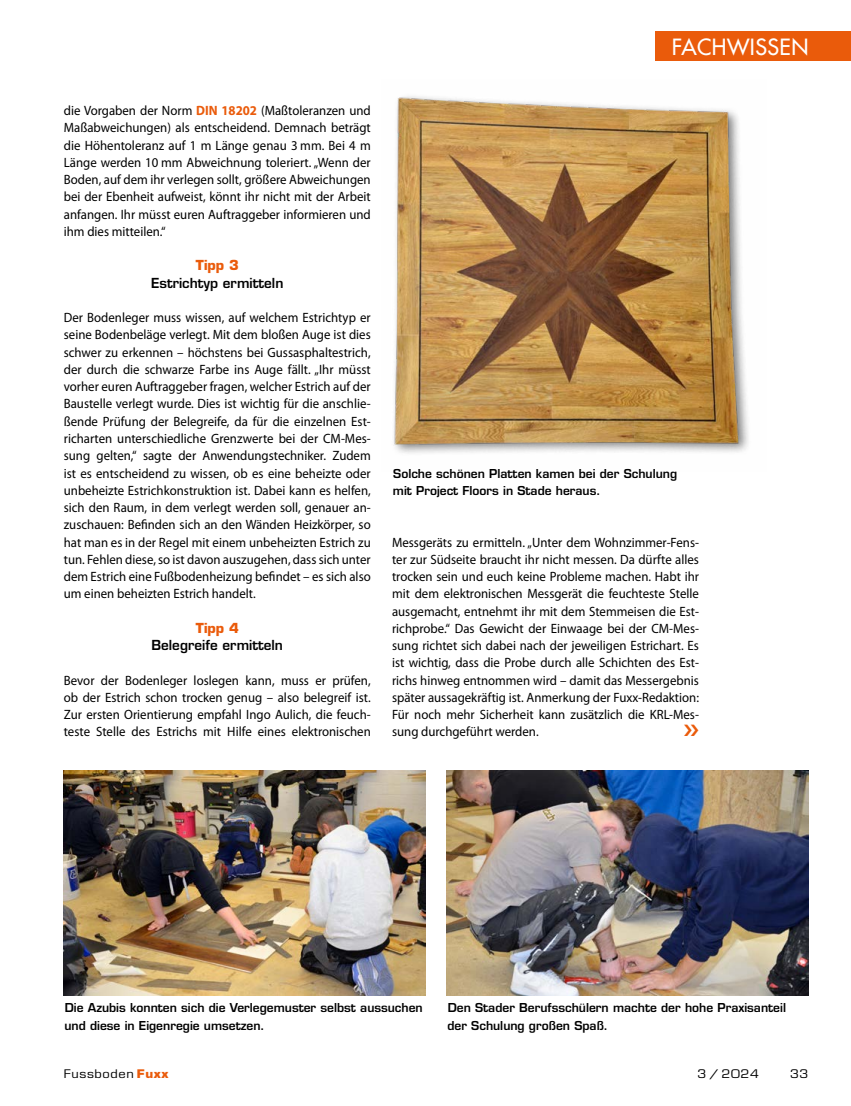
<style>
.page{position:relative;width:851px;height:1106px;background:#fff}
.page>*{position:absolute;margin:0;border:0;box-sizing:border-box;transform-origin:0 0}
.t1{font:500 21.75px "Futura Std";letter-spacing:.02em;color:#fff}
.t2{font:13.5px/17.2px "Myriad Pro";color:#000;text-align:justify;scale:.95 1}
.t3{font:600 13.5px "Eurostile LT Std";color:#000}
.t4{font:700 13.5px "Eurostile LT Std";color:#ea5b0b}
.t5{font:600 12px/17.2px "Eurostile LT Std";color:#000}
.t6{font:11.55px "Eurostile LT Std";letter-spacing:.05em;color:#000;scale:1.11 1}
.s1{font-weight:700;color:#ea5b0b}
</style>
<div class="page">
<div style="left:655px;top:31px;width:195px;height:30px;background:#ea5b0b"></div>
<img style="left:64px;top:771px;width:361px;height:224px">
<img style="left:446px;top:771px;width:362px;height:224px">
<img style="left:393px;top:96px;width:355px;height:358px">
<p class="t2" style="left:64px;top:102px;width:324px">die Vorgaben der Norm <span class="s1">DIN 18202</span> (Maßtoleranzen und Maßabweichungen) als entscheidend. Demnach beträgt die Höhentoleranz auf 1 m Länge genau 3 mm. Bei 4 m Länge werden 10 mm Abweichnung toleriert. „Wenn der Boden, auf dem ihr verlegen sollt, größere Abweichungen bei der Ebenheit aufweist, könnt ihr nicht mit der Arbeit anfangen. Ihr müsst euren Auftraggeber informieren und ihm dies mitteilen.“</p>
<p class="t4" style="left:196px;top:257px;width:45px">Tipp 3</p>
<p class="t3" style="left:151px;top:274px;width:134px">Estrichtyp ermitteln</p>
<p class="t2" style="left:64px;top:309px;width:324px">Der Bodenleger muss wissen, auf welchem Estrichtyp er seine Bodenbeläge verlegt. Mit dem bloßen Auge ist dies schwer zu erkennen – höchstens bei Gussasphaltestrich, der durch die schwarze Farbe ins Auge fällt. „Ihr müsst vorher euren Auftraggeber fragen, welcher Estrich auf der Baustelle verlegt wurde. Dies ist wichtig für die anschlie&shy;ßende Prüfung der Belegreife, da für die einzelnen Est&shy;richarten unterschiedliche Grenzwerte bei der CM-Mes&shy;sung gelten,“ sagte der Anwendungstechniker. Zudem ist es entscheidend zu wissen, ob es eine beheizte oder unbeheizte Estrichkonstruktion ist. Dabei kann es helfen, sich den Raum, in dem verlegt werden soll, genauer an&shy;zuschauen: Befinden sich an den Wänden Heizkörper, so hat man es in der Regel mit einem unbeheizten Estrich zu tun. Fehlen diese, so ist davon auszugehen, dass sich unter dem Estrich eine Fußbodenheizung befindet – es sich also um einen beheizten Estrich handelt.</p>
<p class="t4" style="left:196px;top:619px;width:45px">Tipp 4</p>
<p class="t3" style="left:151px;top:636px;width:133px">Belegreife ermitteln</p>
<p class="t2" style="left:64px;top:671px;width:324px">Bevor der Bodenleger loslegen kann, muss er prüfen, ob der Estrich schon trocken genug – also belegreif ist.<br>Zur ersten Orientierung empfahl Ingo Aulich, die feuch&shy;teste Stelle des Estrichs mit Hilfe eines elektronischen</p>
<h1 class="t1" style="left:671px;top:33px;width:138px">FACHWISSEN</h1>
<p class="t5" style="left:393px;top:464px;width:286px">Solche schönen Platten kamen bei der Schulung mit Project Floors in Stade heraus.</p>
<p class="t2" style="left:392px;top:533px;width:324px">Messgeräts zu ermitteln. „Unter dem Wohnzimmer-Fens&shy;ter zur Südseite braucht ihr nicht messen. Da dürfte alles trocken sein und euch keine Probleme machen. Habt ihr mit dem elektronischen Messgerät die feuchteste Stelle ausgemacht, entnehmt ihr mit dem Stemmeisen die Est&shy;richprobe.“ Das Gewicht der Einwaage bei der CM-Mes&shy;sung richtet sich dabei nach der jeweiligen Estrichart. Es ist wichtig, dass die Probe durch alle Schichten des Est&shy;richs hinweg entnommen wird – damit das Messergebnis später aussagekräftig ist. Anmerkung der Fuxx-Redaktion:<br>Für noch mehr Sicherheit kann zusätzlich die KRL-Mes&shy;sung durchgeführt werden.</p>
<p class="t5" style="left:64px;top:999px;width:360px">Die Azubis konnten sich die Verlegemuster selbst aussuchen und diese in Eigenregie umsetzen.</p>
<p class="t5" style="left:447px;top:999px;width:340px">Den Stader Berufsschülern machte der hohe Praxisanteil der Schulung großen Spaß.</p>
<p class="t6" style="left:64px;top:1066px;width:96px">Fussboden <span class="s1">Fuxx</span></p>
<p class="t6" style="left:697px;top:1066px;width:57px">3 / 2024</p>
<p class="t6" style="left:790px;top:1066px;width:18px">33</p>
</div>
